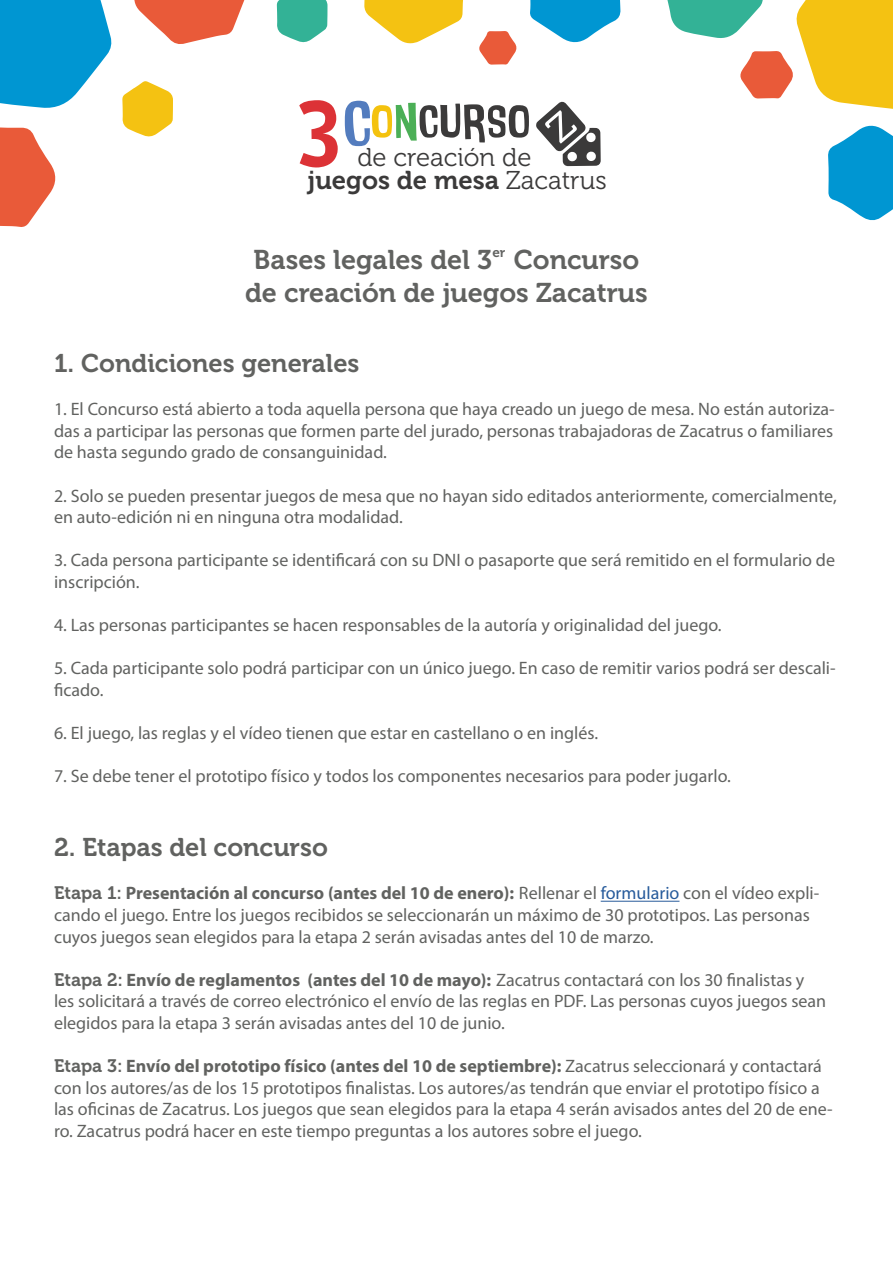
<style>
.page{position:relative;width:893px;height:1263px;background:#fff}
.page>*{position:absolute;margin:0;border:0;box-sizing:border-box;transform-origin:0 0}
.t1{font:98.4px "Curse Casual";color:#dc3236}
.t2{font:27px/32.4px "Museo 700";color:#616260;text-align:center}
.t3{font:25.65px "Museo 700";color:#3b3a3a}
.t4{font:25.65px "Museo 300";color:#3b3a3a}
.t5{font:25.5px "Museo 700";color:#616260}
.t6{font:18px/21.6px "Myriad Pro";color:#616260}
.t7{font:13.5px "Museo 700";color:#616260}
.s1{font-family:"Museo 300"}
.s2{font-family:"Museo 700"}
.s3{font-weight:700}
.s4{color:#275b9b}
</style>
<div class="page">
<svg style="left:364px;top:0;width:99px;height:44px"></svg>
<svg style="left:277px;top:0;width:51px;height:43px"></svg>
<svg style="left:122px;top:81px;width:51px;height:56px"></svg>
<svg style="left:0;top:0;width:112px;height:108px"></svg>
<svg style="left:530px;top:0;width:91px;height:43px"></svg>
<svg style="left:828px;top:125px;width:65px;height:96px"></svg>
<svg style="left:134px;top:0;width:111px;height:44px"></svg>
<svg style="left:479px;top:31px;width:38px;height:34px"></svg>
<svg style="left:667px;top:0;width:226px;height:109px"></svg>
<svg style="left:0;top:127px;width:56px;height:100px"></svg>
<hr style="left:601px;top:901px;width:78px;height:1px;background:#275b9b">
<svg style="left:345px;top:101px;width:184px;height:45px"></svg>
<svg style="left:536px;top:101px;width:65px;height:65px"></svg>
<h1 class="t1" style="left:296px;top:77px;width:46px">3</h1>
<h3 class="t3" style="left:308px;top:166px;width:300px">juegos de mesa <span class="s1">Zacatrus</span></h3>
<h3 class="t4" style="left:357px;top:143px;width:176px">de creación de</h3>
<h2 class="t2" style="left:245px;top:244px;width:404px">Bases legales del 3 Concurso de creación de juegos Zacatrus</h2>
<p class="t7" style="left:492px;top:245px;width:15px">er</p>
<h3 class="t5" style="left:54px;top:349px;width:307px">1. Condiciones generales</h3>
<p class="t6" style="left:54px;top:398px;width:782px;text-align:justify">1. El Concurso está abierto a toda aquella persona que haya creado un juego de mesa. No están autoriza&shy;das a participar las personas que formen parte del jurado, personas trabajadoras de Zacatrus o familiares de hasta segundo grado de consanguinidad.</p>
<p class="t6" style="left:54px;top:484px;width:784px">2. Solo se pueden presentar juegos de mesa que no hayan sido editados anteriormente, comercialmente, en auto-edición ni en ninguna otra modalidad.</p>
<p class="t6" style="left:54px;top:549px;width:783px">3. Cada persona participante se identificará con su DNI o pasaporte que será remitido en el formulario de inscripción.</p>
<p class="t6" style="left:54px;top:614px;width:669px">4. Las personas participantes se hacen responsables de la autoría y originalidad del juego.</p>
<p class="t6" style="left:54px;top:657px;width:783px">5. Cada participante solo podrá participar con un único juego. En caso de remitir varios podrá ser descali&shy;ficado.</p>
<p class="t6" style="left:54px;top:722px;width:546px">6. El juego, las reglas y el vídeo tienen que estar en castellano o en inglés.</p>
<p class="t6" style="left:54px;top:765px;width:678px">7. Se debe tener el prototipo físico y todos los componentes necesarios para poder jugarlo.</p>
<h3 class="t5" style="left:54px;top:833px;width:275px">2. Etapas del concurso</h3>
<p class="t6" style="left:54px;top:882px;width:767px"><span class="s2">Etapa 1:</span> <span class="s3">Presentación al concurso (antes del 10 de enero):</span> Rellenar el <span class="s4">formulario</span> con el vídeo expli&shy;cando el juego. Entre los juegos recibidos se seleccionarán un máximo de 30 prototipos. Las personas cuyos juegos sean elegidos para la etapa 2 serán avisadas antes del 10 de marzo.</p>
<p class="t6" style="left:54px;top:969px;width:774px"><span class="s2">Etapa 2:</span> <span class="s3">Envío de reglamentos (antes del 10 de mayo):</span> Zacatrus contactará con los 30 finalistas y les solicitará a través de correo electrónico el envío de las reglas en PDF. Las personas cuyos juegos sean elegidos para la etapa 3 serán avisadas antes del 10 de junio.</p>
<p class="t6" style="left:54px;top:1055px;width:780px"><span class="s2">Etapa 3:</span> <span class="s3">Envío del prototipo físico (antes del 10 de septiembre):</span> Zacatrus seleccionará y contactará con los autores/as de los 15 prototipos finalistas. Los autores/as tendrán que enviar el prototipo físico a las oficinas de Zacatrus. Los juegos que sean elegidos para la etapa 4 serán avisados antes del 20 de ene&shy;ro. Zacatrus podrá hacer en este tiempo preguntas a los autores sobre el juego.</p>
</div>
